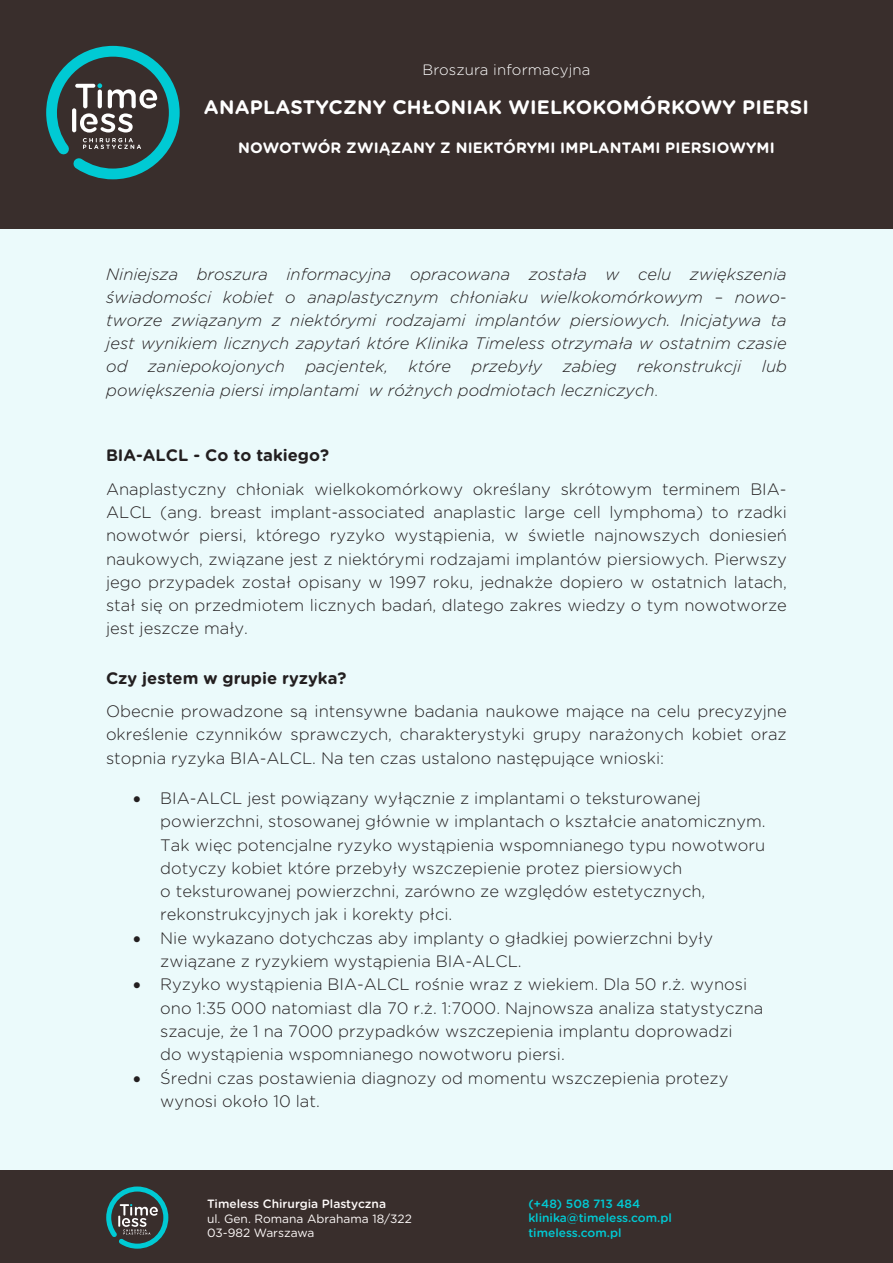
<style>
.page{position:relative;width:893px;height:1263px;background:#ebfafb}
.page>*{position:absolute;margin:0;border:0;box-sizing:border-box;transform-origin:0 0}
.t1{font:700 19.5px "Gotham Rounded";letter-spacing:.01em;color:#fff}
.t2{font:300 16.5px/23.2px "Gotham Rounded";color:#231f20}
.t3{font:italic 300 16.5px/23.2px "Gotham Rounded";color:#231f20;text-align:justify}
.t4{font:700 16.5px "Gotham Rounded";color:#fff}
.t5{font:700 15px "Gotham Rounded";letter-spacing:.01em;color:#fff}
.t6{font:300 15px "Gotham Rounded";letter-spacing:.01em;color:#fff}
.t7{font:500 12px/14.4px "Gotham Rounded";color:#00cad4}
.t8{font:12px/14.4px "Gotham Rounded";color:#fffbfa}
.t9{font:500 12px "Gotham Rounded";color:#fffbfa}
.s1{font-style:normal;font-size:15px}
.s2{font-weight:700}
</style>
<div class="page">
<div style="left:0;top:0;width:893px;height:228px;background:#392e2c"></div>
<svg style="left:46px;top:46px;width:134px;height:133px"></svg>
<div style="left:0;top:1170px;width:893px;height:93px;background:#392e2c"></div>
<svg style="left:106px;top:1186px;width:62px;height:63px"></svg>
<p class="t6" style="left:422px;top:60px;width:170px">Broszura informacyjna</p>
<p class="t1" style="left:204px;top:93px;width:606px">ANAPLASTYCZNY CHŁONIAK WIELKOKOMÓRKOWY PIERSI</p>
<p class="t5" style="left:238px;top:137px;width:538px">NOWOTWÓR ZWIĄZANY Z NIEKTÓRYMI IMPLANTAMI PIERSIOWYMI</p>
<p class="t4" style="left:234px;top:103px;width:589px">NOWOTWÓR ZWIĄZANY Z NIEKTÓRYMI IMPLANTAMI PIERSIOWYMI</p>
<p class="t3" style="left:106px;top:261px;width:682px">Niniejsza broszura informacyjna opracowana została w celu zwiększenia świadomości kobiet o anaplastycznym chłoniaku wielkokomórkowym – nowo&shy;tworze związanym z niektórymi rodzajami implantów piersiowych. Inicjatywa ta jest wynikiem licznych zapytań które Klinika Timeless otrzymała w ostatnim czasie od zaniepokojonych pacjentek, które przebyły zabieg rekonstrukcji lub powiększenia piersi implantami w różnych podmiotach leczniczych<span class="s1">.</span></p>
<p class="t2" style="left:106px;top:438px;width:682px;line-height:33.8px"><span class="s2">BIA-ALCL - Co to takiego?<br></span>Anaplastyczny chłoniak wielkokomórkowy określany skrótowym terminem BIA-</p>
<p class="t2" style="left:106px;top:500px;width:682px;text-align:justify">ALCL (ang. breast implant-associated anaplastic large cell lymphoma) to rzadki nowotwór piersi, którego ryzyko wystąpienia, w świetle najnowszych doniesień naukowych, związane jest z niektórymi rodzajami implantów piersiowych. Pierwszy jego przypadek został opisany w 1997 roku, jednakże dopiero w ostatnich latach, stał się on przedmiotem licznych badań, dlatego zakres wiedzy o tym nowotworze jest jeszcze mały.</p>
<p class="t2" style="left:106px;top:660px;width:682px;line-height:33.6px"><span class="s2">Czy jestem w grupie ryzyka?<br></span>Obecnie prowadzone są intensywne badania naukowe mające na celu precyzyjne</p>
<p class="t2" style="left:106px;top:722px;width:682px">określenie czynników sprawczych, charakterystyki grupy narażonych kobiet oraz stopnia ryzyka BIA-ALCL. Na ten czas ustalono następujące wnioski:</p>
<p class="t2" style="left:160px;top:786px;width:607px;text-indent:-27px">• BIA-ALCL jest powiązany wyłącznie z implantami o teksturowanej powierzchni, stosowanej głównie w implantach o kształcie anatomicznym.<br>Tak więc potencjalne ryzyko wystąpienia wspomnianego typu nowotworu dotyczy kobiet które przebyły wszczepienie protez piersiowych<br>o teksturowanej powierzchni, zarówno ze względów estetycznych, rekonstrukcyjnych jak i korekty płci.</p>
<p class="t2" style="left:160px;top:925px;width:554px;text-indent:-27px">• Nie wykazano dotychczas aby implanty o gładkiej powierzchni były związane z ryzykiem wystąpienia BIA-ALCL.</p>
<p class="t2" style="left:160px;top:972px;width:605px;text-indent:-27px">• Ryzyko wystąpienia BIA-ALCL rośnie wraz z wiekiem. Dla 50 r.ż. wynosi ono 1:35 000 natomiast dla 70 r.ż. 1:7000. Najnowsza analiza statystyczna szacuje, że 1 na 7000 przypadków wszczepienia implantu doprowadzi<br>do wystąpienia wspomnianego nowotworu piersi.</p>
<p class="t2" style="left:160px;top:1065px;width:570px;text-indent:-27px">• Średni czas postawienia diagnozy od momentu wszczepienia protezy wynosi około 10 lat.</p>
<p class="t9" style="left:207px;top:1196px;width:180px">Timeless Chirurgia Plastyczna</p>
<p class="t8" style="left:207px;top:1211px;width:206px">ul. Gen. Romana Abrahama 18/322<br>03-982 Warszawa</p>
<p class="t7" style="left:528px;top:1196px;width:145px">(+48) 508 713 484 klinika@timeless.com.pl timeless.com.pl</p>
</div>
